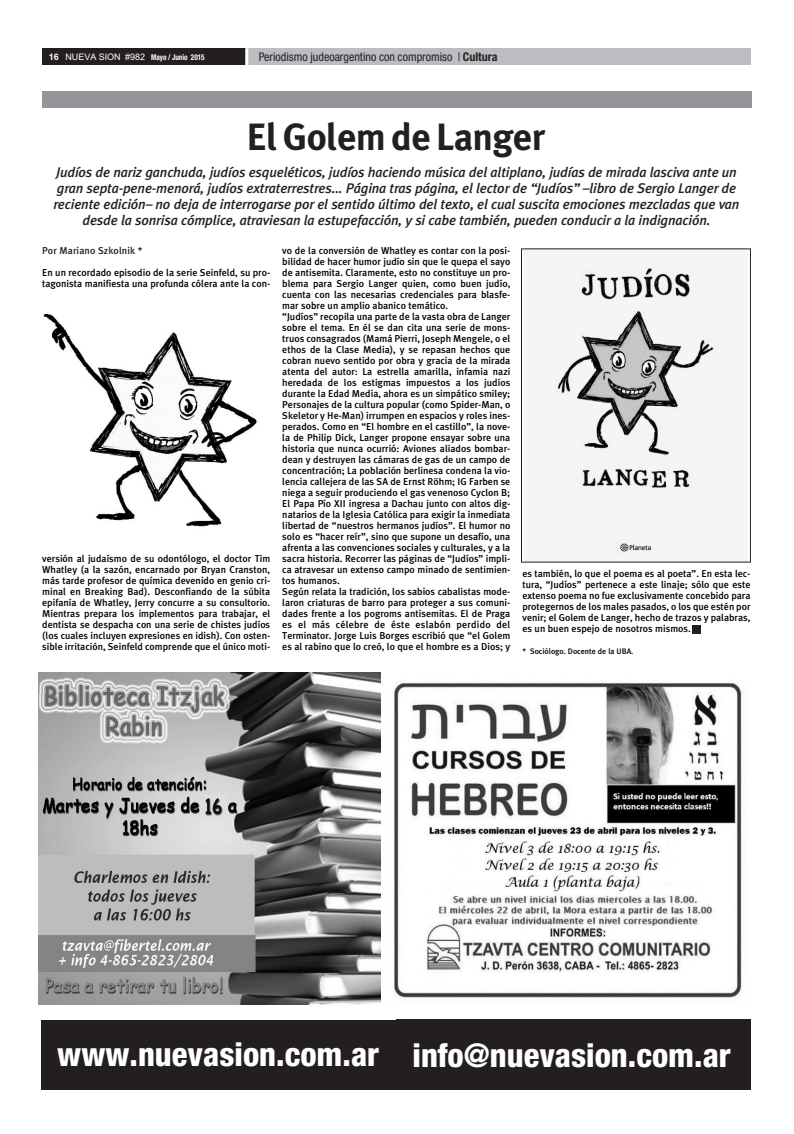
<style>
.page{position:relative;width:794px;height:1134px;background:#fff}
.page>*{position:absolute;margin:0;border:0;box-sizing:border-box;transform-origin:0 0}
.t1{font:700 38px "Meta Plus";letter-spacing:-.015em;color:#231f20}
.t2{font:800 condensed 32.8px "Helvetica Neue";color:#fff}
.t3{font:italic 500 14px/16px "Meta Plus";letter-spacing:-.01em;color:#231f20;text-align:center}
.t4{font:condensed 12px "Helvetica Neue";color:#231f20}
.t5{font:500 10px/11px "Meta Plus";color:#000}
.t6{font:500 10px "Meta Plus";letter-spacing:.01em;color:#231f20}
.t7{font:700 condensed 8px "Helvetica Neue";color:#fff;scale:.9 1}
.t8{font:500 8px "Meta Plus";color:#000}
.s1{font-family:"Arial";font-stretch:normal;font-size:9px}
.s2{font-family:"Arial";font-weight:400;font-stretch:normal;font-size:9px}
.s3{font-weight:700}
</style>
<div class="page">
<div style="left:43px;top:48px;width:276px;height:17px;background:#231f20"></div>
<div style="left:247px;top:48px;width:504px;height:17px;background:#bcbdc0"></div>
<hr style="left:245px;top:48px;width:3px;height:17px;background:#fff">
<div style="left:42px;top:91px;width:709px;height:17px;background:#939598"></div>
<img style="left:553px;top:263px;width:166px;height:294px">
<div style="left:521px;top:248px;width:230px;height:315px;border:1px solid #231f20"></div>
<div style="left:42px;top:1019px;width:709px;height:71px;background:#231f20"></div>
<img style="left:39px;top:672px;width:341px;height:332px">
<img style="left:43px;top:313px;width:216px;height:214px">
<img style="left:394px;top:682px;width:348px;height:316px">
<div style="left:692px;top:625px;width:8px;height:9px;background:#231f20"></div>
<p class="t7" style="left:49px;top:54px;width:175px"><span class="s1">16</span> <span class="s2">NUEVA SION #982</span> Mayo / Junio 2015</p>
<p class="t4" style="left:259px;top:52px;width:240px">Periodismo judeoargentino con compromiso | <span class="s3">Cultura</span></p>
<h1 class="t1" style="left:246px;top:114px;width:300px">ElGolemde Langer</h1>
<p class="t3" style="left:53px;top:164px;width:687px">Judíos de nariz ganchuda, judíos esqueléticos, judíos haciendo música del altiplano, judías de mirada lasciva ante un gran septa-pene-menorá, judíos extraterrestres... Página tras página, el lector de “Judíos” –libro de Sergio Langer de reciente edición– no deja de interrogarse por el sentido último del texto, el cual suscita emociones mezcladas que van desde la sonrisa cómplice, atraviesan la estupefacción, y si cabe también, pueden conducir a la indignación.</p>
<p class="t6" style="left:42px;top:245px;width:102px">Por Mariano Szkolnik *</p>
<p class="t5" style="left:42px;top:267px;width:230px">En un recordado episodio de la serie Seinfeld, su pro&shy;tagonista manifiesta una profunda cólera ante la con-</p>
<p class="t5" style="left:42px;top:553px;width:230px;text-align:justify">versión al judaísmo de su odontólogo, el doctor Tim Whatley (a la sazón, encarnado por Bryan Cranston, más tarde profesor de química devenido en genio cri&shy;minal en Breaking Bad). Desconfiando de la súbita epifanía de Whatley, Jerry concurre a su consultorio.<br>Mientras prepara los implementos para trabajar, el dentista se despacha con una serie de chistes judíos (los cuales incluyen expresiones en idish). Con osten&shy;sible irritación, Seinfeld comprende que el único moti-</p>
<p class="t5" style="left:282px;top:245px;width:230px">vo de la conversión de Whatley es contar con la posi&shy;bilidad de hacer humor judío sin que le quepa el sayo de antisemita. Claramente, esto no constituye un pro&shy;blema para Sergio Langer quien, como buen judío, cuenta con las necesarias credenciales para blasfe&shy;mar sobre un amplio abanico temático.<br>“Judíos” recopila una parte de la vasta obra de Langer sobre el tema. En él se dan cita una serie de mons&shy;truos consagrados (Mamá Pierri, Joseph Mengele, o el ethos de la Clase Media), y se repasan hechos que cobran nuevo sentido por obra y gracia de la mirada atenta del autor: La estrella amarilla, infamia nazi heredada de los estigmas impuestos a los judíos durante la Edad Media, ahora es un simpático smiley; Personajes de la cultura popular (como Spider-Man, o Skeletor y He-Man) irrumpen en espacios y roles ines&shy;perados. Como en “El hombre en el castillo”, la nove&shy;la de Philip Dick, Langer propone ensayar sobre una historia que nunca ocurrió: Aviones aliados bombar&shy;dean y destruyen las cámaras de gas de un campo de concentración; La población berlinesa condena la vio&shy;lencia callejera de las SA de Ernst Röhm; IG Farben se niega a seguir produciendo el gas venenoso Cyclon B; El Papa Pío XII ingresa a Dachau junto con altos dig&shy;natarios de la Iglesia Católica para exigir la inmediata libertad de “nuestros hermanos judíos”. El humor no solo es “hacer reír”, sino que supone un desafío, una afrenta a las convenciones sociales y culturales, y a la sacra historia. Recorrer las páginas de “Judíos” impli&shy;ca atravesar un extenso campo minado de sentimien&shy;tos humanos.<br>Según relata la tradición, los sabios cabalistas mode&shy;laron criaturas de barro para proteger a sus comuni&shy;dades frente a los pogroms antisemitas. El de Praga es el más célebre de éste eslabón perdido del Terminator. Jorge Luis Borges escribió que “el Golem es al rabino que lo creó, lo que el hombre es a Dios; y</p>
<p class="t5" style="left:522px;top:568px;width:230px;text-align:justify">es también, lo que el poema es al poeta”. En esta lec&shy;tura, “Judíos” pertenece a este linaje; sólo que este extenso poema no fue exclusivamente concebido para protegernos de los males pasados, o los que estén por venir; el Golem de Langer, hecho de trazos y palabras, es un buen espejo de nosotros mismos.</p>
<p class="t8" style="left:522px;top:647px;width:112px">* Sociólogo. Docente de la UBA.</p>
<h2 class="t2" style="left:57px;top:1042px;width:323px">www.nuevasion.com.ar</h2>
<h2 class="t2" style="left:412px;top:1043px;width:320px">info@nuevasion.com.ar</h2>
</div>
